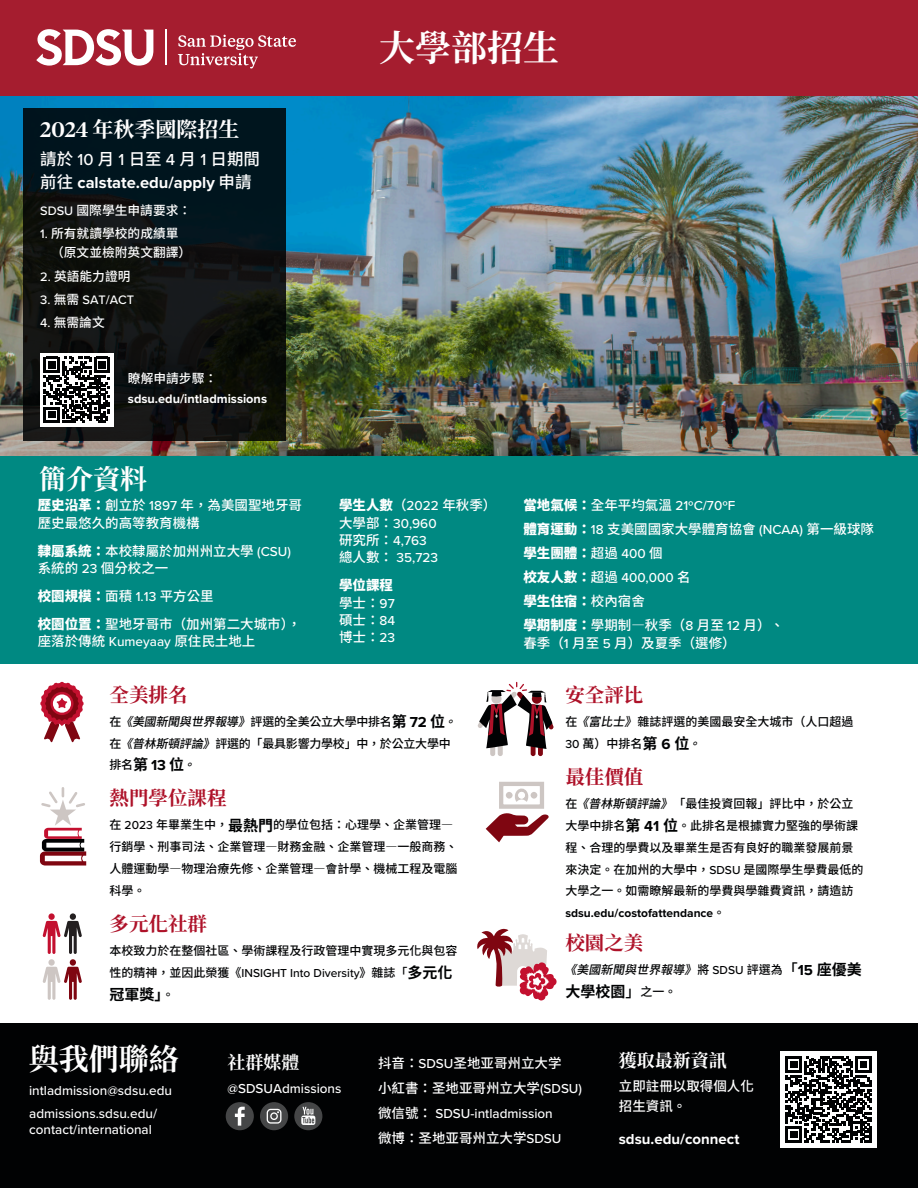
<style>
.page{position:relative;width:918px;height:1188px;background:#fff}
.page>*{position:absolute;margin:0;border:0;box-sizing:border-box;transform-origin:0 0}
.t1{font:700 36px "Noto Serif TC";color:#fff}
.t2{font:700 30px "Noto Serif TC";color:#fff}
.t3{font:700 27px "Noto Serif TC";color:#fff}
.t4{font:700 21px "Noto Serif TC";color:#fff}
.t5{font:700 19.5px "Noto Serif TC";color:#ae1229}
.t6{font:700 18px "Noto Serif TC";color:#fff}
.t7{font:700 16.5px/22.5px "Proxima Nova";color:#fff}
.t8{font:700 15px "Proxima Nova";color:#fff}
.t9{font:700 15px "Noto Sans TC";color:#010203}
.Body{font:500 13.5px/17.2px "Noto Sans TC";color:#fff}
.Body-2{font:500 13.5px/17.2px "Proxima Nova";color:#fff}
.t10{font:900 13.5px "Noto Sans TC";color:#fff}
.t11{font:500 12.75px/19.5px "Noto Sans TC";color:#fff}
.t12{font:700 12.75px/19.5px "Proxima Nova";color:#fff}
.t13{font:500 12.75px "Proxima Nova";color:#fff}
.t14{font:500 12px/21.8px "Noto Sans TC";color:#010203}
.t15{font:500 12px/21.8px "Noto Sans TC";letter-spacing:-.02em;color:#010203}
.t16{font:italic 500 12px "Noto Sans TC";color:#010203}
.s1{font-family:"Tiempos Headline";font-weight:500}
.s2{font-family:"Noto Sans TC";font-weight:500}
.s3{font-weight:500}
.s4{font-family:"Proxima Nova"}
.s5{font-family:"Noto Sans TC"}
.s6{font-weight:900}
.s7{font-family:"Noto Sans TC";font-weight:900}
.s8{font-family:"Proxima Nova";font-weight:500}
.s9{font-style:italic}
.s10{font-weight:700;font-size:15px}
.s11{font-family:"Proxima Nova";font-weight:700;font-size:15px}
.s12{font-weight:500;font-size:12px}
.s13{font-family:"Proxima Nova";font-weight:700}
.s14{font-style:normal}
.s15{font-family:"Proxima Nova";font-style:normal}
.s16{font-style:normal;font-size:15px}
.s17{font-family:"Proxima Nova";font-weight:700;font-style:normal;font-size:15px}
.s18{font-weight:700;font-style:normal;font-size:15px}
</style>
<div class="page">
<div style="left:0;top:455px;width:918px;height:208px;background:#008982"></div>
<img style="left:0;top:95px;width:918px;height:361px">
<div style="left:0;top:0;width:918px;height:95px;background:#a51d2f"></div>
<div style="left:0;top:1024px;width:918px;height:164px;background:#010203"></div>
<svg style="left:23px;top:108px;width:263px;height:333px;background:#0a1214"></svg>
<div style="left:226px;top:1102px;width:28px;height:28px;background:#454647;border-radius:50%"></div>
<svg style="left:235px;top:1107px;width:10px;height:19px"></svg>
<div style="left:260px;top:1102px;width:28px;height:28px;background:#454647;border-radius:50%"></div>
<svg style="left:267px;top:1109px;width:14px;height:15px"></svg>
<div style="left:294px;top:1102px;width:28px;height:28px;background:#454647;border-radius:50%"></div>
<svg style="left:301px;top:1107px;width:14px;height:18px"></svg>
<svg style="left:36px;top:29px;width:117px;height:37px"></svg>
<svg style="left:178px;top:35px;width:118px;height:33px"></svg>
<hr style="left:166px;top:30px;width:1px;height:35px;background:#fff">
<svg style="left:48px;top:913px;width:7px;height:7px"></svg>
<div style="left:70px;top:913px;width:6px;height:7px;background:#231f20;border-radius:50%"></div>
<svg style="left:43px;top:921px;width:39px;height:33px"></svg>
<div style="left:48px;top:959px;width:7px;height:7px;background:#cdc6c3;border-radius:50%"></div>
<div style="left:70px;top:959px;width:6px;height:7px;background:#7f0611;border-radius:50%"></div>
<svg style="left:43px;top:967px;width:39px;height:33px"></svg>
<svg style="left:40px;top:682px;width:44px;height:61px"></svg>
<svg style="left:478px;top:682px;width:76px;height:74px"></svg>
<svg style="left:39px;top:788px;width:48px;height:78px"></svg>
<svg style="left:486px;top:782px;width:63px;height:60px"></svg>
<div style="left:506px;top:792px;width:7px;height:7px;background:#cdc6c3;border-radius:50%"></div>
<div style="left:531px;top:792px;width:6px;height:7px;background:#cdc6c3;border-radius:50%"></div>
<div style="left:518px;top:792px;width:7px;height:7px;background:#fff;border-radius:50%"></div>
<svg style="left:477px;top:929px;width:80px;height:72px"></svg>
<div style="left:780px;top:1051px;width:97px;height:97px;background:#fff"></div>
<svg style="left:786px;top:1056px;width:86px;height:86px"></svg>
<hr style="left:869px;top:1126px;width:3px;height:16px;background:#010203">
<div style="left:40px;top:353px;width:74px;height:74px;background:#fff"></div>
<svg style="left:44px;top:357px;width:66px;height:66px"></svg>
<p class="t4" style="left:40px;top:118px;width:201px"><span class="s1">2024</span> 年秋季國際招生</p>
<p class="t7" style="left:40px;top:148px;width:221px"><span class="s2">請於</span> <span class="s3">10</span> <span class="s2">月</span> <span class="s3">1</span> <span class="s2">日至</span> <span class="s3">4</span> <span class="s2">月</span> <span class="s3">1</span> <span class="s2">日期間前往</span> calstate.edu/apply <span class="s2">申請</span></p>
<p class="t11" style="left:40px;top:200px;width:153px"><span class="s4">SDSU</span> 國際學生申請要求：</p>
<p class="t11" style="left:51px;top:224px;width:142px;text-indent:-11px"><span class="s4">1.</span> 所有就讀學校的成績單（原文並檢附英文翻譯）</p>
<p class="t11" style="left:40px;top:267px;width:92px"><span class="s4">2.</span> 英語能力證明</p>
<p class="t13" style="left:40px;top:290px;width:95px">3. <span class="s5">無需</span> SAT/ACT</p>
<p class="t11" style="left:40px;top:313px;width:66px"><span class="s4">4.</span> 無需論文</p>
<p class="t12" style="left:128px;top:369px;width:141px"><span class="s2">瞭解申請步驟：</span>sdsu.edu/intladmissions</p>
<p class="t3" style="left:39px;top:464px;width:109px">簡介資料</p>
<p class="Body" style="left:38px;top:497px;width:266px"><span class="s6">歷史沿革：</span>創立於 <span class="s4">1897</span> 年，為美國聖地牙哥歷史最悠久的高等教育機構</p>
<p class="Body" style="left:38px;top:543px;width:255px"><span class="s6">隸屬系統：</span>本校隸屬於加州州立大學 <span class="s4">(CSU)</span>系統的 <span class="s4">23</span> 個分校之一</p>
<p class="Body" style="left:38px;top:588px;width:177px"><span class="s6">校園規模：</span>面積 <span class="s4">1.13</span> 平方公里</p>
<p class="Body" style="left:38px;top:616px;width:265px"><span class="s6">校園位置：</span>聖地牙哥市（加州第二大城市），座落於傳統 <span class="s4">Kumeyaay</span> 原住民土地上</p>
<p class="t1" style="left:379px;top:28px;width:181px">大學部招生</p>
<p class="Body-2" style="left:339px;top:497px;width:159px"><span class="s7">學生人數</span><span class="s5">（</span>2022 <span class="s5">年秋季）大學部：</span>30,960<br><span class="s5">研究所：</span>4,763<br><span class="s5">總人數：</span> 35,723</p>
<p class="Body" style="left:339px;top:577px;width:58px"><span class="s6">學位課程</span>學士：<span class="s4">97</span>碩士：<span class="s4">84</span>博士：<span class="s4">23</span></p>
<p class="Body-2" style="left:523px;top:497px;width:213px"><span class="s7">當地氣候：</span><span class="s5">全年平均氣溫</span> 21ºC/70ºF</p>
<p class="Body" style="left:523px;top:521px;width:352px"><span class="s6">體育運動：</span><span class="s4">18</span> 支美國國家大學體育協會 <span class="s4">(NCAA)</span> 第一級球隊</p>
<p class="t10" style="left:523px;top:546px;width:141px">學生團體：<span class="s3">超過</span> <span class="s8">400</span> <span class="s3">個</span></p>
<p class="Body-2" style="left:523px;top:569px;width:169px"><span class="s7">校友人數：</span><span class="s5">超過</span> 400,000 <span class="s5">名</span></p>
<p class="t10" style="left:523px;top:594px;width:123px">學生住宿：<span class="s3">校內宿舍</span></p>
<p class="Body" style="left:523px;top:617px;width:262px"><span class="s6">學期制度：</span>學期制―秋季（<span class="s4">8</span> 月至 <span class="s4">12</span> 月）、春季（<span class="s4">1</span> 月至 <span class="s4">5</span> 月）及夏季（選修）</p>
<p class="t5" style="left:110px;top:683px;width:79px">全美排名</p>
<p class="t15" style="left:110px;top:711px;width:354px">在<span class="s9">《美國新聞與世界報導》</span>評選的全美公立大學中排名<span class="s10">第</span> <span class="s11">72</span> <span class="s10">位</span><span class="s9">。</span>在<span class="s9">《普林斯頓評論》</span>評選的「最具影響力學校」中，於公立大學中排名<span class="s10">第</span> <span class="s11">13</span> <span class="s10">位</span><span class="s9">。</span></p>
<p class="t5" style="left:110px;top:787px;width:119px">熱門學位課程</p>
<p class="t14" style="left:110px;top:814px;width:350px">在 <span class="s4">2023</span> 年畢業生中，<span class="s10">最熱門</span>的學位包括：心理學、企業管理―行銷學、刑事司法、企業管理―財務金融、企業管理―一般商務、人體運動學―物理治療先修、企業管理―會計學、機械工程及電腦科學。</p>
<p class="t5" style="left:110px;top:913px;width:99px">多元化社群</p>
<p class="t14" style="left:110px;top:940px;width:350px">本校致力於在整個社區、學術課程及行政管理中實現多元化與包容性的精神，並因此榮獲《<span class="s4">INSIGHT Into Diversity</span>》雜誌「<span class="s10">多元化</span></p>
<p class="t9" style="left:110px;top:986px;width:66px">冠軍獎」<span class="s12">。</span></p>
<p class="t5" style="left:565px;top:683px;width:79px">安全評比</p>
<p class="t14" style="left:565px;top:711px;width:289px">在<span class="s9">《富比士》</span>雜誌評選的美國最安全大城市（人口超過<br><span class="s4">30</span> 萬）中排名<span class="s10">第</span> <span class="s11">6</span> <span class="s10">位</span><span class="s9">。</span></p>
<p class="t5" style="left:565px;top:766px;width:79px">最佳價值</p>
<p class="t14" style="left:565px;top:793px;width:300px">在<span class="s9">《普林斯頓評論》</span>「最佳投資回報」評比中，於公立大學中排名<span class="s10">第</span> <span class="s11">41</span> <span class="s10">位</span>。此排名是根據實力堅強的學術課程、合理的學費以及畢業生是否有良好的職業發展前景來決定。在加州的大學中，<span class="s4">SDSU</span> 是國際學生學費最低的大學之一。如需瞭解最新的學費與學雜費資訊，請造訪<span class="s13">sdsu.edu/costofattendance</span>。</p>
<p class="t5" style="left:565px;top:932px;width:79px">校園之美</p>
<p class="t16" style="left:565px;top:963px;width:299px">《美國新聞與世界報導》<span class="s14">將</span> <span class="s15">S D S U</span> <span class="s14">評選為</span><span class="s16">「</span><span class="s17">1 5</span> <span class="s18">座優美</span></p>
<p class="t9" style="left:565px;top:983px;width:112px">大學校園<span class="s3">」</span><span class="s12">之一。</span></p>
<p class="t2" style="left:29px;top:1042px;width:151px">與我們聯絡</p>
<p class="Body-2" style="left:29px;top:1081px;width:144px">intladmission@sdsu.edu</p>
<p class="Body-2" style="left:29px;top:1105px;width:130px;line-height:16.2px">admissions.sdsu.edu/ contact/international</p>
<p class="t6" style="left:228px;top:1052px;width:73px">社群媒體</p>
<p class="Body-2" style="left:228px;top:1079px;width:115px">@SDSUAdmissions</p>
<p class="Body" style="left:378px;top:1055px;width:185px">抖音：<span class="s4">SDSU</span>圣地亚哥州立大学</p>
<p class="Body" style="left:378px;top:1080px;width:206px">小紅書：圣地亚哥州立大学<span class="s4">(SDSU)</span></p>
<p class="Body-2" style="left:378px;top:1104px;width:176px"><span class="s5">微信號：</span> SDSU-intladmission</p>
<p class="Body" style="left:378px;top:1129px;width:185px">微博：圣地亚哥州立大学<span class="s4">SDSU</span></p>
<p class="t6" style="left:619px;top:1050px;width:109px">獲取最新資訊</p>
<p class="Body" style="left:619px;top:1077px;width:136px;line-height:19.5px">立即註冊以取得個人化招生資訊。</p>
<p class="t8" style="left:619px;top:1127px;width:122px">sdsu.edu/connect</p>
</div>
